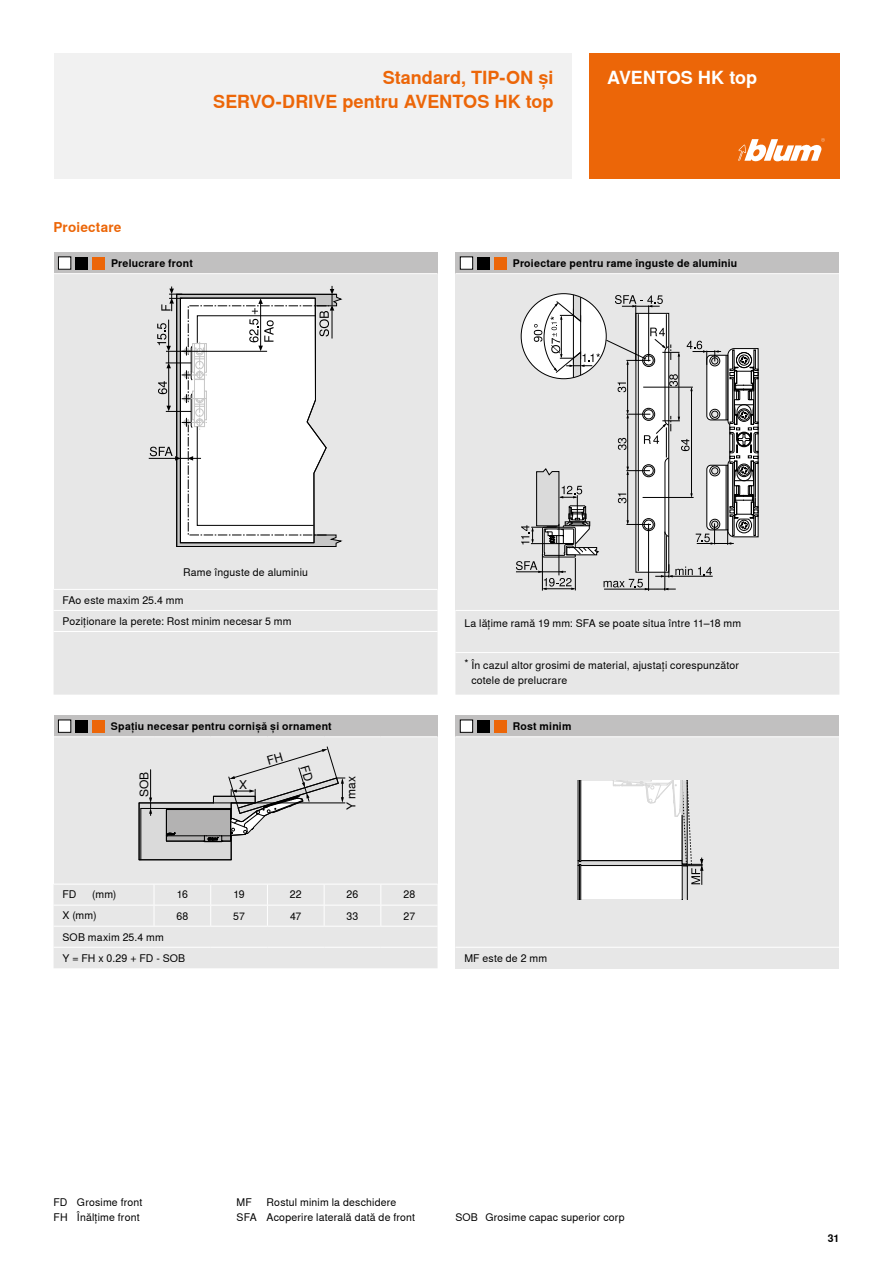
<style>
.page{position:relative;width:893px;height:1263px;background:#fff}
.page>*{position:absolute;margin:0;border:0;box-sizing:border-box;transform-origin:0 0}
.t1{font:700 18px/24px "Nimbus Sans Global";color:#ec6608;text-align:right}
.t2{font:700 18px "Nimbus Sans Global";letter-spacing:-.005em;color:#fff}
.t3{font:700 13.5px "Nimbus Sans Global";letter-spacing:.015em;color:#ec6608}
.t4{font:12px "Nimbus Sans Global";color:#000}
.t5{font:10.5px/15px "Nimbus Sans Global";letter-spacing:.015em;color:#000}
.t6{font:700 10.5px "Nimbus Sans Global";letter-spacing:.02em;color:#000}
</style>
<div class="page">
<div style="left:589px;top:54px;width:250px;height:125px;background:#ec6608"></div>
<div style="left:54px;top:54px;width:517px;height:125px;background:#f0f0f0"></div>
<svg style="left:738px;top:138px;width:87px;height:23px"></svg>
<div style="left:54px;top:737px;width:384px;height:147px;background:#e7e7e7"></div>
<div style="left:455px;top:274px;width:384px;height:336px;background:#e7e7e7"></div>
<hr style="left:542px;top:554px;width:1px;height:37px;background:#000">
<hr style="left:648px;top:524px;width:1px;height:67px;background:#000">
<hr style="left:665px;top:532px;width:1px;height:59px;background:#000">
<svg style="left:516px;top:294px;width:242px;height:296px"></svg>
<div style="left:455px;top:737px;width:384px;height:210px;background:#e7e7e7"></div>
<svg style="left:578px;top:781px;width:125px;height:118px"></svg>
<div style="left:54px;top:274px;width:384px;height:315px;background:#e7e7e7"></div>
<svg style="left:149px;top:286px;width:193px;height:261px"></svg>
<div style="left:54px;top:716px;width:384px;height:21px;background:#c1c0c0"></div>
<hr style="left:54px;top:736px;width:100px;height:1px;background:#fff">
<hr style="left:154px;top:736px;width:57px;height:1px;background:#fff">
<hr style="left:211px;top:736px;width:56px;height:1px;background:#fff">
<hr style="left:267px;top:736px;width:57px;height:1px;background:#fff">
<hr style="left:324px;top:736px;width:57px;height:1px;background:#fff">
<hr style="left:381px;top:736px;width:57px;height:1px;background:#fff">
<div style="left:54px;top:885px;width:384px;height:83px;background:#e7e7e7"></div>
<hr style="left:54px;top:926px;width:100px;height:1px;background:#fff">
<hr style="left:154px;top:926px;width:57px;height:1px;background:#fff">
<hr style="left:211px;top:926px;width:56px;height:1px;background:#fff">
<hr style="left:267px;top:926px;width:57px;height:1px;background:#fff">
<hr style="left:324px;top:926px;width:57px;height:1px;background:#fff">
<hr style="left:381px;top:926px;width:57px;height:1px;background:#fff">
<hr style="left:54px;top:947px;width:100px;height:1px;background:#fff">
<hr style="left:154px;top:947px;width:57px;height:1px;background:#fff">
<hr style="left:211px;top:947px;width:56px;height:1px;background:#fff">
<hr style="left:267px;top:947px;width:57px;height:1px;background:#fff">
<hr style="left:324px;top:947px;width:57px;height:1px;background:#fff">
<hr style="left:381px;top:947px;width:57px;height:1px;background:#fff">
<div style="left:455px;top:253px;width:384px;height:21px;background:#c1c0c0"></div>
<div style="left:455px;top:611px;width:384px;height:84px;background:#e7e7e7"></div>
<hr style="left:455px;top:273px;width:384px;height:1px;background:#fff">
<hr style="left:455px;top:652px;width:384px;height:1px;background:#fff">
<div style="left:455px;top:716px;width:384px;height:21px;background:#c1c0c0"></div>
<div style="left:455px;top:947px;width:384px;height:21px;background:#e7e7e7"></div>
<hr style="left:455px;top:736px;width:384px;height:1px;background:#fff">
<hr style="left:455px;top:947px;width:384px;height:1px;background:#fff">
<div style="left:477px;top:720px;width:13px;height:12px;background:#000"></div>
<div style="left:460px;top:720px;width:13px;height:12px;background:#fff"></div>
<div style="left:460px;top:720px;width:13px;height:12px;border:1px solid #000"></div>
<div style="left:494px;top:720px;width:13px;height:12px;background:#ec6608"></div>
<div style="left:477px;top:257px;width:13px;height:12px;background:#000"></div>
<div style="left:460px;top:257px;width:13px;height:12px;background:#fff"></div>
<div style="left:460px;top:257px;width:13px;height:12px;border:1px solid #000"></div>
<div style="left:494px;top:257px;width:13px;height:12px;background:#ec6608"></div>
<div style="left:75px;top:720px;width:13px;height:12px;background:#000"></div>
<div style="left:58px;top:720px;width:13px;height:12px;background:#fff"></div>
<div style="left:58px;top:720px;width:13px;height:12px;border:1px solid #000"></div>
<div style="left:92px;top:720px;width:13px;height:12px;background:#ec6608"></div>
<div style="left:54px;top:253px;width:384px;height:21px;background:#c1c0c0"></div>
<div style="left:54px;top:590px;width:384px;height:105px;background:#e7e7e7"></div>
<hr style="left:54px;top:273px;width:384px;height:1px;background:#fff">
<hr style="left:54px;top:610px;width:384px;height:1px;background:#fff">
<hr style="left:54px;top:631px;width:384px;height:1px;background:#fff">
<div style="left:75px;top:257px;width:13px;height:12px;background:#000"></div>
<div style="left:58px;top:257px;width:13px;height:12px;background:#fff"></div>
<div style="left:58px;top:257px;width:13px;height:12px;border:1px solid #000"></div>
<div style="left:92px;top:257px;width:13px;height:12px;background:#ec6608"></div>
<svg style="left:139px;top:746px;width:206px;height:114px"></svg>
<p class="t3" style="left:54px;top:219px;width:69px">Proiectare</p>
<h1 class="t1" style="left:213px;top:66px;width:342px">Standard, TIP-ON și<br>SERVO-DRIVE pentru AVENTOS HK top</h1>
<h1 class="t2" style="left:607px;top:67px;width:151px">AVENTOS HK top</h1>
<p class="t6" style="left:111px;top:257px;width:83px">Prelucrare front</p>
<p class="t6" style="left:513px;top:257px;width:226px">Proiectare pentru rame înguste de aluminiu</p>
<p class="t5" style="left:183px;top:565px;width:126px">Rame înguste de aluminiu</p>
<p class="t5" style="left:63px;top:593px;width:123px">FAo este maxim 25.4 mm</p>
<p class="t5" style="left:63px;top:614px;width:231px">Poziţionare la perete: Rost minim necesar 5 mm</p>
<p class="t5" style="left:464px;top:616px;width:278px">La lăţime ramă 19 mm: SFA se poate situa între 11–18 mm</p>
<p class="t5" style="left:471px;top:658px;width:269px;text-indent:-7px">* În cazul altor grosimi de material, ajustaţi corespunzător cotele de prelucrare</p>
<p class="t6" style="left:111px;top:720px;width:222px">Spaţiu necesar pentru cornişă și ornament</p>
<p class="t6" style="left:513px;top:720px;width:60px">Rost minim</p>
<p class="t4" style="left:137px;top:797px;width:27px;rotate:-90deg">SOB</p>
<p class="t4" style="left:239px;top:778px;width:10px">X</p>
<p class="t4" style="left:344px;top:810px;width:36px;rotate:-90deg">Y max</p>
<p class="t5" style="left:63px;top:887px;width:15px">FD</p>
<p class="t5" style="left:92px;top:887px;width:26px">(mm)</p>
<p class="t5" style="left:177px;top:887px;width:13px">16</p>
<p class="t5" style="left:233px;top:887px;width:13px">19</p>
<p class="t5" style="left:290px;top:887px;width:13px">22</p>
<p class="t5" style="left:347px;top:887px;width:13px">26</p>
<p class="t5" style="left:403px;top:887px;width:13px">28</p>
<p class="t5" style="left:176px;top:908px;width:13px">68</p>
<p class="t5" style="left:233px;top:908px;width:13px">57</p>
<p class="t5" style="left:290px;top:908px;width:13px">47</p>
<p class="t5" style="left:347px;top:908px;width:13px">33</p>
<p class="t5" style="left:404px;top:908px;width:13px">27</p>
<p class="t5" style="left:63px;top:951px;width:124px">Y = FH x 0.29 + FD - SOB</p>
<p class="t5" style="left:63px;top:908px;width:35px">X (mm)</p>
<p class="t5" style="left:63px;top:929px;width:103px">SOB maxim 25.4 mm</p>
<p class="t5" style="left:464px;top:950px;width:84px">MF este de 2 mm</p>
<p class="t5" style="left:54px;top:1195px;width:16px">FD<br>FH</p>
<p class="t5" style="left:77px;top:1195px;width:67px">Grosime front<br>Înălțime front</p>
<p class="t5" style="left:267px;top:1195px;width:150px">Rostul minim la deschidere<br>Acoperire laterală dată de front</p>
<p class="t5" style="left:237px;top:1195px;width:22px">MF<br>SFA</p>
<p class="t5" style="left:455px;top:1210px;width:24px">SOB</p>
<p class="t5" style="left:485px;top:1210px;width:141px">Grosime capac superior corp</p>
<p class="t6" style="left:828px;top:1232px;width:13px">31</p>
</div>
